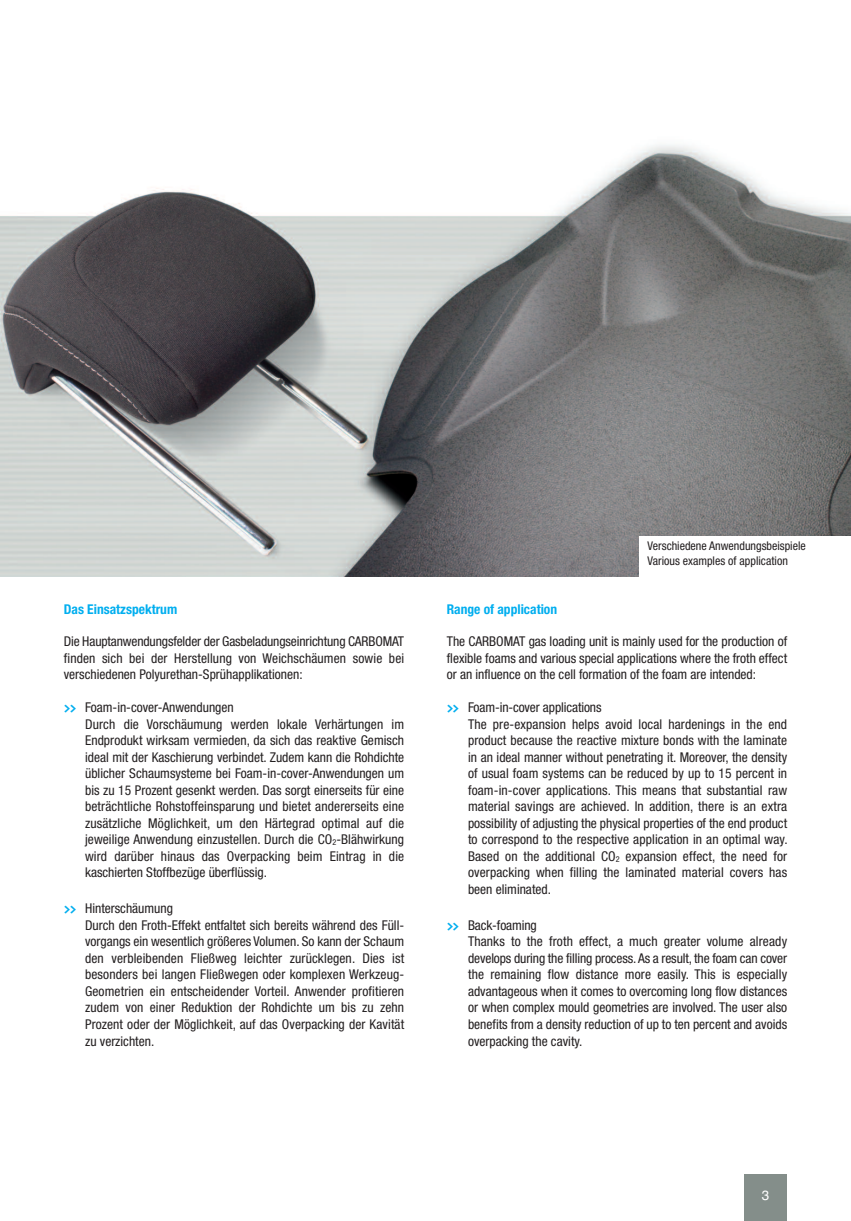
<style>
.page{position:relative;width:851px;height:1221px;background:#fff}
.page>*{position:absolute;margin:0;border:0;box-sizing:border-box;transform-origin:0 0}
.t1{font:condensed 13.5px/16.5px "Helvetica Neue";letter-spacing:.005em;color:#231f20}
.t2{font:700 condensed 13.5px "Helvetica Neue";color:#00aeef}
.t3{font:13.5px "Helvetica";color:#fff}
.t4{font:condensed 12px/14.4px "Helvetica Neue";color:#231f20}
.s1{font-family:"The Mix";font-weight:700;font-stretch:normal;color:#00aeef}
.s2{font-size:8.1px}
</style>
<div class="page">
<img style="left:0;top:145px;width:850px;height:432px">
<div style="left:639px;top:536px;width:211px;height:45px;background:#fff"></div>
<div style="left:744px;top:1174px;width:43px;height:46px;background:#848e8a"></div>
<p class="t2" style="left:64px;top:604px;width:115px">Das Einsatzspektrum</p>
<p class="t1" style="left:64px;top:634px;width:342px;text-align:justify">Die Hauptanwendungsfelder der Gasbeladungseinrichtung CARBOMAT finden sich bei der Herstellung von Weichschäumen sowie bei verschiedenen Polyurethan-Sprühapplikationen:</p>
<p class="t1" style="left:85px;top:700px;width:320px;text-indent:-21px"><span class="s1">&gt;&gt;</span> Foam-in-cover-Anwendungen<br>Durch die Vorschäumung werden lokale Verhärtungen im Endprodukt wirksam vermieden, da sich das reaktive Gemisch ideal mit der Kaschierung verbindet. Zudem kann die Rohdichte üblicher Schaumsysteme bei Foam-in-cover-Anwendungen um bis zu 15 Prozent gesenkt werden. Das sorgt einerseits für eine beträchtliche Rohstoffeinsparung und bietet andererseits eine zusätzliche Möglichkeit, um den Härtegrad optimal auf die jeweilige Anwendung einzustellen. Durch die CO<span class="s2">2</span>-Blähwirkung wird darüber hinaus das Overpacking beim Eintrag in die kaschierten Stoffbezüge überflüssig.</p>
<p class="t1" style="left:85px;top:901px;width:320px;text-indent:-21px"><span class="s1">&gt;&gt;</span> Hinterschäumung<br>Durch den Froth-Effekt entfaltet sich bereits während des Füll&shy;vorgangs ein wesentlich größeres Volumen. So kann der Schaum den verbleibenden Fließweg leichter zurücklegen. Dies ist besonders bei langen Fließwegen oder komplexen Werkzeug-Geometrien ein entscheidender Vorteil. Anwender profitieren zudem von einer Reduktion der Rohdichte um bis zu zehn Prozent oder der Möglichkeit, auf das Overpacking der Kavität zu verzichten.</p>
<p class="t4" style="left:647px;top:540px;width:160px">Verschiedene Anwendungsbeispiele<br>Various examples of application</p>
<p class="t2" style="left:446px;top:604px;width:112px">Range of application</p>
<p class="t1" style="left:446px;top:634px;width:342px;text-align:justify">The CARBOMAT gas loading unit is mainly used for the production of flexible foams and various special applications where the froth effect or an influence on the cell formation of the foam are intended:</p>
<p class="t1" style="left:468px;top:700px;width:321px;text-indent:-21px"><span class="s1">&gt;&gt;</span> Foam-in-cover applications<br>The pre-expansion helps avoid local hardenings in the end product because the reactive mixture bonds with the laminate in an ideal manner without penetrating it. Moreover, the density of usual foam systems can be reduced by up to 15 percent in foam-in-cover applications. This means that substantial raw material savings are achieved. In addition, there is an extra possibility of adjusting the physical properties of the end product to correspond to the respective application in an optimal way.<br>Based on the additional CO<span class="s2">2</span> expansion effect, the need for overpacking when filling the laminated material covers has been eliminated.</p>
<p class="t1" style="left:468px;top:918px;width:320px;text-indent:-21px"><span class="s1">&gt;&gt;</span> Back-foaming<br>Thanks to the froth effect, a much greater volume already develops during the filling process.As a result, the foam can cover the remaining flow distance more easily. This is especially advantageous when it comes to overcoming long flow distances or when complex mould geometries are involved. The user also benefits from a density reduction of up to ten percent and avoids overpacking the cavity.</p>
<p class="t3" style="left:761px;top:1187px;width:9px">3</p>
</div>
